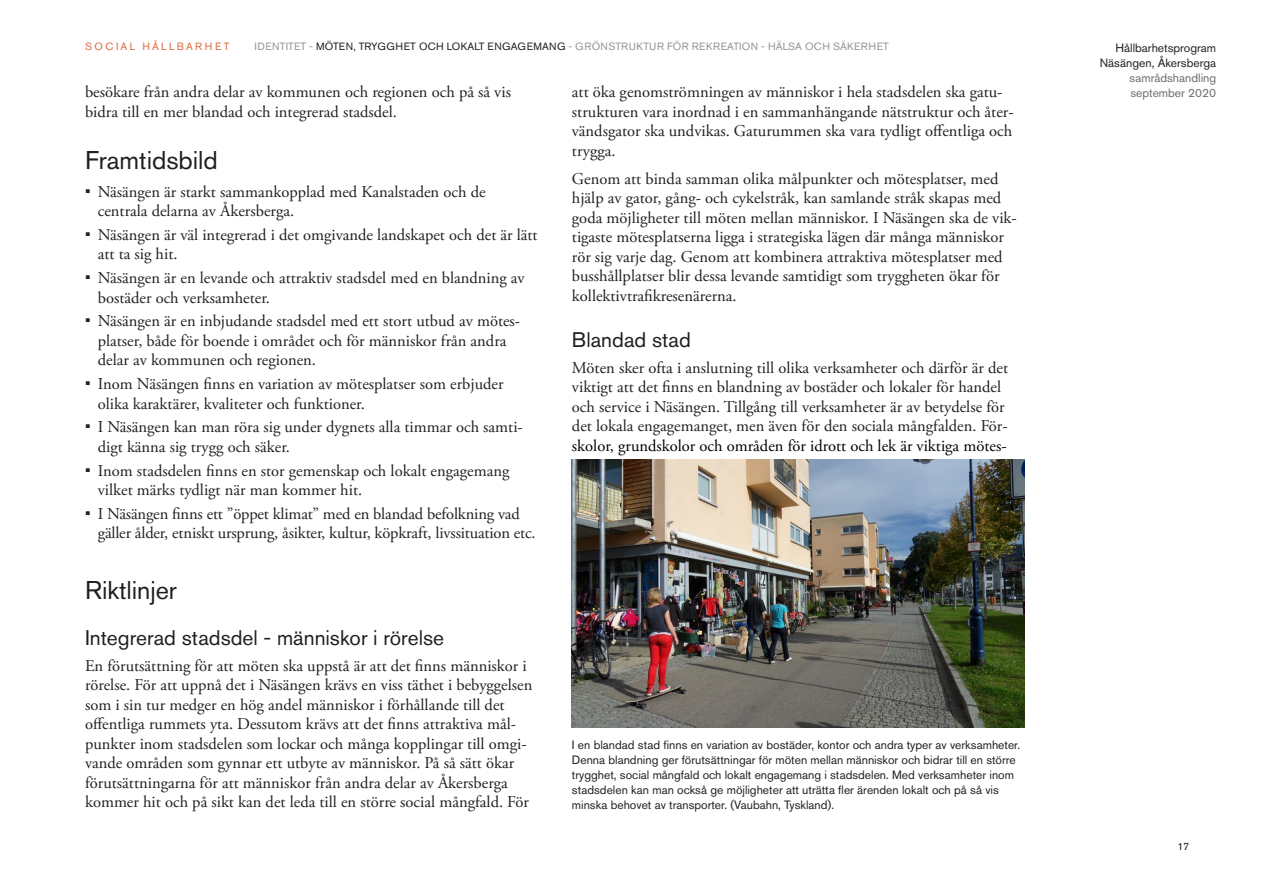
<style>
.page{position:relative;width:1263px;height:893px;background:#fff}
.page>*{position:absolute;margin:0;border:0;box-sizing:border-box;transform-origin:0 0}
.Rubrik_2{font:25.5px "Akzidenz Grotesk Std";color:#231f20}
.Rubrik_3{font:21px "Akzidenz Grotesk Std";color:#231f20}
.t1{font:16.5px/19.5px "Adobe Garamond Pro";color:#231f20}
.Bildtext{font:12px/15px "Akzidenz Grotesk Std";color:#231f20;text-align:right}
.t2{font:12px "Akzidenz Grotesk Std";color:#6c6d70}
.t3{font:10.5px "Akzidenz Grotesk Std";letter-spacing:.035em;color:#939598}
.t4{font:10.5px "Akzidenz Grotesk Std";letter-spacing:.215em;color:#de6c45}
.t5{font:10.5px "Akzidenz Grotesk Std";color:#231f20}
.s1{color:#231f20}
.s2{font-family:"Akzidenz Grotesk Std"}
.s3{color:#000}
</style>
<div class="page">
<img style="left:572px;top:459px;width:453px;height:268px">
<p class="t4" style="left:85px;top:40px;width:146px">SOCIAL HÅLLBARHET</p>
<p class="t3" style="left:255px;top:40px;width:636px">IDENTITET - <span class="s1">MÖTEN, TRYGGHET OCH LOKALT ENGAGEMANG</span> - GRÖNSTRUKTUR FÖR REKREATION - HÄLSA OCH SÄKERHET</p>
<p class="Bildtext" style="left:1100px;top:40px;width:118px">Hållbarhetsprogram<br>Näsängen, Åkersberga</p>
<p class="t2" style="left:1129px;top:70px;width:88px">samrådshandling</p>
<p class="t1" style="left:85px;top:83px;width:427px">besökare från andra delar av kommunen och regionen och på så vis</p>
<p class="t2" style="left:1130px;top:85px;width:87px">september 2020</p>
<p class="t1" style="left:85px;top:102px;width:313px">bidra till en mer blandad och integrerad stadsdel.</p>
<p class="Rubrik_2" style="left:85px;top:144px;width:134px">Framtidsbild</p>
<p class="t1" style="left:98px;top:182px;width:389px;text-indent:-13px"><span class="s2">•</span> Näsängen är starkt sammankopplad med Kanalstaden och de centrala delarna av Åkersberga.</p>
<p class="t1" style="left:98px;top:225px;width:441px;text-indent:-13px"><span class="s2">•</span> Näsängen är väl integrerad i det omgivande landskapet och det är lätt att ta sig hit.</p>
<p class="t1" style="left:98px;top:269px;width:428px;text-indent:-13px"><span class="s2">•</span> Näsängen är en levande och attraktiv stadsdel med en blandning av bostäder och verksamheter.</p>
<p class="t1" style="left:98px;top:312px;width:424px;text-indent:-13px"><span class="s2">•</span> Näsängen är en inbjudande stadsdel med ett stort utbud av mötes&shy;platser, både för boende i området och för människor från andra delar av kommunen och regionen.</p>
<p class="t1" style="left:98px;top:375px;width:407px;text-indent:-13px"><span class="s2">•</span> Inom Näsängen finns en variation av mötesplatser som erbjuder olika karaktärer, kvaliteter och funktioner.</p>
<p class="t1" style="left:98px;top:418px;width:427px;text-indent:-13px"><span class="s2">•</span> I Näsängen kan man röra sig under dygnets alla timmar och samti&shy;digt känna sig trygg och säker.</p>
<p class="t1" style="left:98px;top:461px;width:413px;text-indent:-13px"><span class="s2">•</span> Inom stadsdelen finns en stor gemenskap och lokalt engagemang vilket märks tydligt när man kommer hit.</p>
<p class="t1" style="left:98px;top:504px;width:439px;text-indent:-13px"><span class="s2">•</span> I Näsängen finns ett ”öppet klimat” med en blandad befolkning vad gäller ålder, etniskt ursprung, åsikter, kultur, köpkraft, livssituation etc.</p>
<p class="Rubrik_2" style="left:85px;top:575px;width:93px">Riktlinjer</p>
<p class="Rubrik_3" style="left:85px;top:625px;width:361px">Integrerad stadsdel - människor i rörelse</p>
<p class="t1" style="left:85px;top:656px;width:449px">En förutsättning för att möten ska uppstå är att det finns människor i rörelse. För att uppnå det i Näsängen krävs en viss täthet i bebyggelsen som i sin tur medger en hög andel människor i förhållande till det offentliga rummets yta. Dessutom krävs att det finns attraktiva mål&shy;punkter inom stadsdelen som lockar och många kopplingar till omgi&shy;vande områden som gynnar ett utbyte av människor. På så sätt ökar förutsättningarna för att människor från andra delar av Åkersberga kommer hit och på sikt kan det leda till en större social mångfald. För</p>
<p class="t1" style="left:572px;top:83px;width:443px">att öka genomströmningen av människor i hela stadsdelen ska gatu&shy;strukturen vara inordnad i en sammanhängande nätstruktur och åter&shy;vändsgator ska undvikas. Gaturummen ska vara tydligt offentliga och trygga.</p>
<p class="t1" style="left:572px;top:169px;width:446px">Genom att binda samman olika målpunkter och mötesplatser, med hjälp av gator, gång- och cykelstråk, kan samlande stråk skapas med goda möjligheter till möten mellan människor. I Näsängen ska de vik&shy;tigaste mötesplatserna ligga i strategiska lägen där många människor rör sig varje dag. Genom att kombinera attraktiva mötesplatser med busshållplatser blir dessa levande samtidigt som tryggheten ökar för kollektivtrafikresenärerna.</p>
<p class="Rubrik_3" style="left:572px;top:327px;width:120px">Blandad stad</p>
<p class="t1" style="left:572px;top:358px;width:438px">Möten sker ofta i anslutning till olika verksamheter och därför är det viktigt att det finns en blandning av bostäder och lokaler för handel och service i Näsängen. Tillgång till verksamheter är av betydelse för det lokala engagemanget, men även för den sociala mångfalden. För&shy;<span class="s3">skolor, grundskolor och områden för idrott och lek är viktiga mötes-</span></p>
<p class="Bildtext" style="left:572px;top:737px;width:450px;text-align:left">I en blandad stad finns en variation av bostäder, kontor och andra typer av verksamheter.<br>Denna blandning ger förutsättningar för möten mellan människor och bidrar till en större trygghet, social mångfald och lokalt engagemang i stadsdelen. Med verksamheter inom stadsdelen kan man också ge möjligheter att uträtta fler ärenden lokalt och på så vis minska behovet av transporter. (Vaubahn, Tyskland).</p>
<p class="t5" style="left:1177px;top:841px;width:13px">17</p>
</div>
